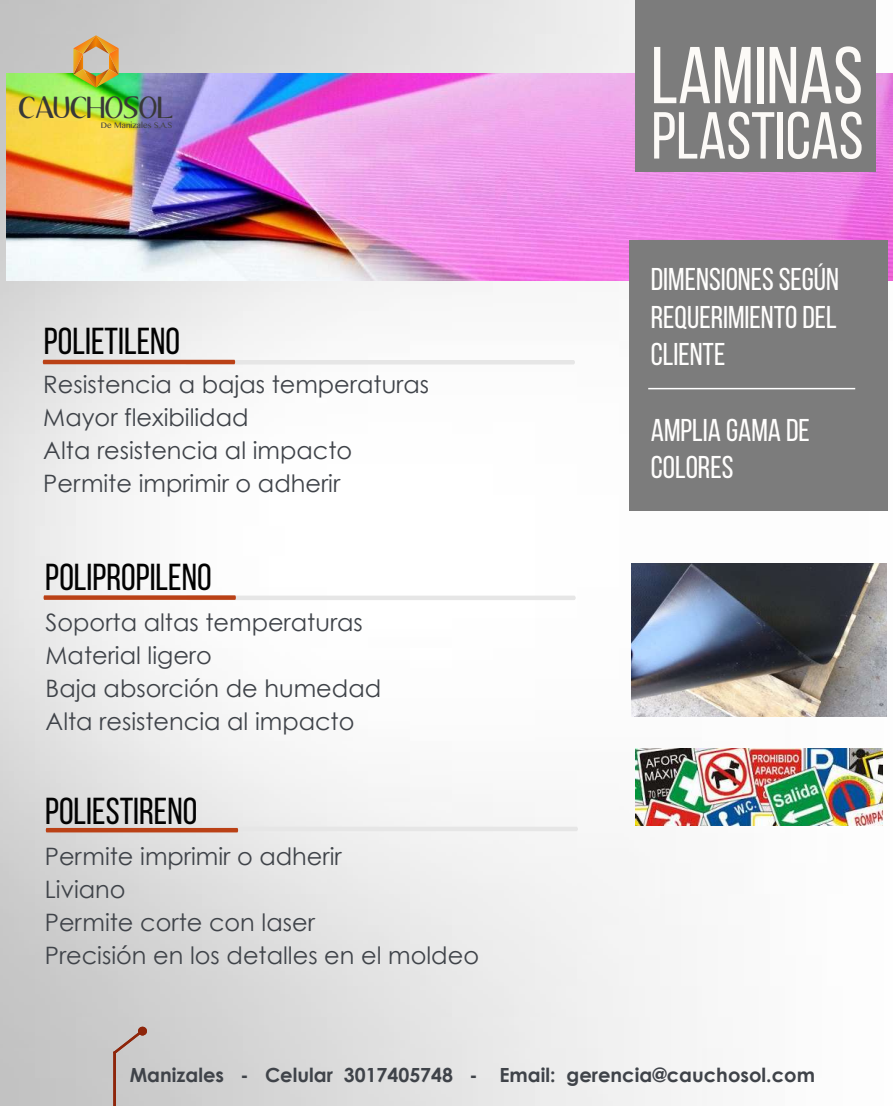
<style>
.page{position:relative;width:893px;height:1106px;background:#fff}
.page>*{position:absolute;margin:0;border:0;box-sizing:border-box;transform-origin:0 0}
.t1{font:80.25px "Bebas Neue";color:#fcfaf7}
.t2{font:66.3px "Bebas Neue";color:#fcfaf7}
.t3{font:37.5px "Bebas Neue";color:#020202}
.t4{font:31.5px/37.5px "Bebas Neue";color:#fffefd;text-align:justify}
.t5{font:26.7px "Aubrey";color:#383838}
.t6{font:24px/33px "Century Gothic";color:#3f4349}
.t7{font:700 19.5px "Century Gothic";color:#3f4349}
.t8{font:8.1px "Gurmukhi MN";color:#444443}
</style>
<div class="page">
<img style="left:0;top:0;width:893px;height:1106px">
<img style="left:6px;top:74px;width:887px;height:207px">
<hr style="left:185px;top:360px;width:390px;height:4px;background:#e6e6e6;border-radius:2px">
<div style="left:635px;top:0;width:240px;height:172px;background:#7c7c7c"></div>
<div style="left:629px;top:240px;width:259px;height:271px;background:#7c7c7c"></div>
<hr style="left:648px;top:388px;width:207px;height:1px;background:#fff">
<svg style="left:43px;top:360px;width:192px;height:4px"></svg>
<div style="left:186px;top:595px;width:390px;height:5px;background:#e6e6e6;border-radius:2px"></div>
<svg style="left:44px;top:595px;width:192px;height:5px"></svg>
<div style="left:188px;top:826px;width:390px;height:5px;background:#e6e6e6;border-radius:2px"></div>
<svg style="left:46px;top:828px;width:192px;height:4px"></svg>
<img style="left:636px;top:748px;width:246px;height:77px">
<svg style="left:113px;top:1030px;width:29px;height:76px;background:#c3b8b5"></svg>
<div style="left:138px;top:1026px;width:9px;height:9px;background:#8e250a;border-radius:50%"></div>
<img style="left:631px;top:563px;width:255px;height:153px">
<svg style="left:73px;top:35px;width:46px;height:53px;background:#c4ac5f"></svg>
<p class="t5" style="left:19px;top:93px;width:156px">CAUCHOSOL</p>
<p class="t8" style="left:101px;top:120px;width:73px">De Manizales S.A.S</p>
<h3 class="t3" style="left:44px;top:321px;width:138px">POLIETILENO</h3>
<p class="t6" style="left:43px;top:368px;width:387px">Resistencia a bajas temperaturas<br>Mayor flexibilidad<br>Alta resistencia al impacto<br>Permite imprimir o adherir</p>
<h3 class="t3" style="left:45px;top:557px;width:168px">POLIPROPILENO</h3>
<p class="t6" style="left:46px;top:605px;width:337px">Soporta altas temperaturas<br>Material ligero<br>Baja absorción de humedad<br>Alta resistencia al impacto</p>
<h3 class="t3" style="left:45px;top:790px;width:154px">POLIESTIRENO</h3>
<p class="t6" style="left:45px;top:839px;width:436px">Permite imprimir o adherir<br>Liviano<br>Permite corte con laser<br>Precisión en los detalles en el moldeo</p>
<h1 class="t1" style="left:651px;top:32px;width:214px">LAMINAS</h1>
<h2 class="t2" style="left:651px;top:100px;width:214px">PLASTICAS</h2>
<h3 class="t4" style="left:651px;top:260px;width:190px">DIMENSIONES SEGÚN REQUERIMIENTO DEL CLIENTE</h3>
<h3 class="t4" style="left:651px;top:410px;width:161px">AMPLIA GAMA DE<br>COLORES</h3>
<p class="t7" style="left:130px;top:1062px;width:687px">Manizales - Celular 3017405748 - Email: gerencia@cauchosol.com</p>
</div>
